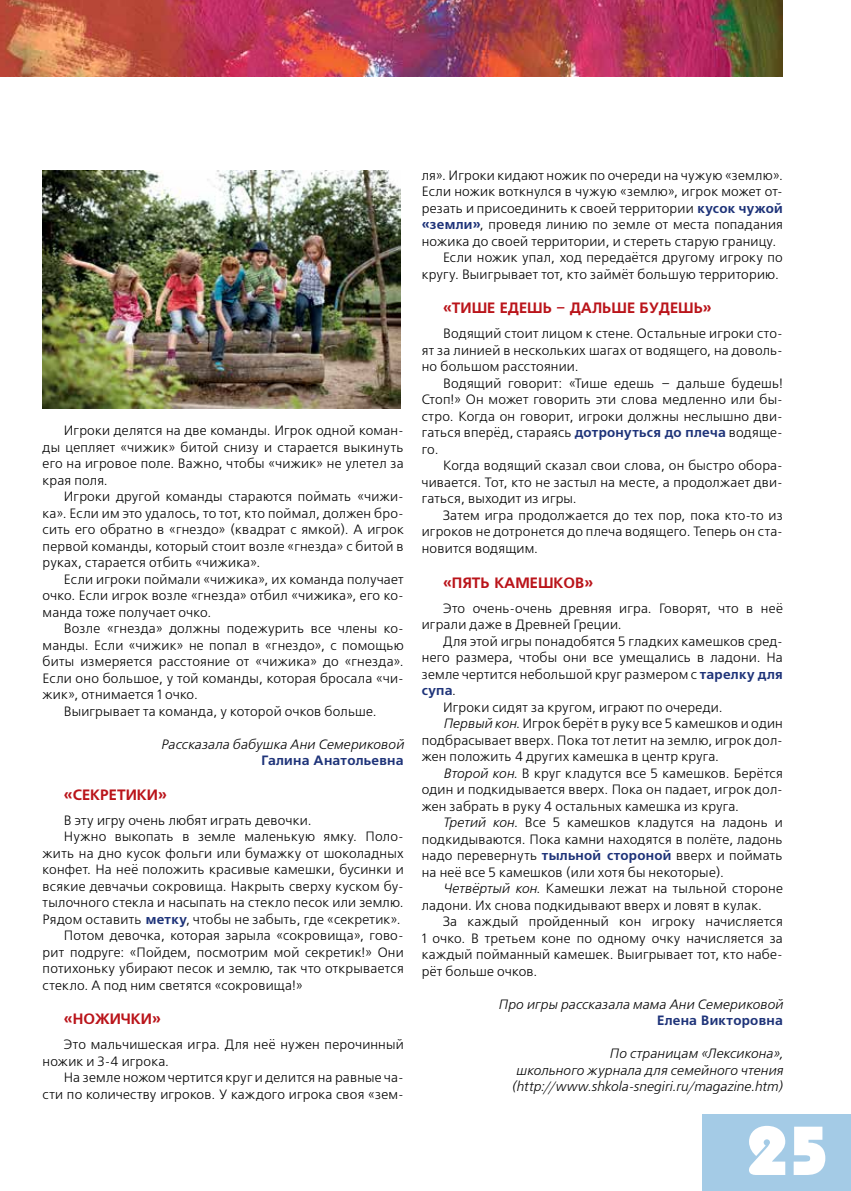
<style>
.page{position:relative;width:851px;height:1191px;background:#fff}
.page>*{position:absolute;margin:0;border:0;box-sizing:border-box;transform-origin:0 0}
.t1{font:800 69px "Bauhaus C";color:#fff}
.t2{font:700 15px "Free Set C";color:#ba141a}
.t3{font:13.5px/16.5px "Free Set C";letter-spacing:.015em;color:#000;text-align:justify}
.t4{font:italic 13.5px/16.5px "Free Set C";letter-spacing:.01em;color:#000;text-align:right}
.t5{font:700 13.5px "Free Set C";letter-spacing:.02em;color:#1e3379}
.s1{font-weight:700;color:#1e3379}
.s2{font-weight:400;color:#000}
.s3{font-style:italic}
</style>
<div class="page">
<div style="left:702px;top:1114px;width:148px;height:77px;background:#a4cbe6"></div>
<img style="left:0;top:0;width:782px;height:77px">
<img style="left:43px;top:170px;width:357px;height:238px">
<p class="t3" style="left:43px;top:423px;width:362px;text-indent:21px">Игроки делятся на две команды. Игрок одной коман&shy;ды цепляет «чижик» битой снизу и старается выкинуть его на игровое поле. Важно, чтобы «чижик» не улетел за края поля.</p>
<p class="t3" style="left:43px;top:489px;width:362px;text-indent:21px">Игроки другой команды стараются поймать «чижи&shy;ка». Если им это удалось, то тот, кто поймал, должен бро&shy;сить его обратно в «гнездо» (квадрат с ямкой). А игрок первой команды, который стоит возле «гнезда» с битой в руках, старается отбить «чижика».</p>
<p class="t3" style="left:43px;top:571px;width:362px;text-indent:21px">Если игроки поймали «чижика», их команда получает очко. Если игрок возле «гнезда» отбил «чижика», его ко&shy;манда тоже получает очко.</p>
<p class="t3" style="left:64px;top:621px;width:341px">Возле «гнезда» должны подежурить все члены ко-</p>
<p class="t3" style="left:43px;top:637px;width:362px">манды. Если «чижик» не попал в «гнездо», с помощью</p>
<p class="t3" style="left:43px;top:654px;width:362px">биты измеряется расстояние от «чижика» до «гнезда».</p>
<p class="t3" style="left:43px;top:670px;width:362px">Если оно большое, у той команды, которая бросала «чи-</p>
<p class="t3" style="left:43px;top:687px;width:157px">жик», отнимается 1 очко.</p>
<p class="t3" style="left:64px;top:703px;width:314px">Выигрывает та команда, у которой очков больше.</p>
<p class="t4" style="left:161px;top:736px;width:244px">Рассказала бабушка Ани Семериковой</p>
<p class="t5" style="left:261px;top:753px;width:144px">Галина Анатольевна</p>
<p class="t2" style="left:64px;top:786px;width:104px">«СЕКРЕТИКИ»</p>
<p class="t3" style="left:64px;top:812px;width:249px">В эту игру очень любят играть девочки.</p>
<p class="t3" style="left:64px;top:829px;width:341px">Нужно выкопать в земле маленькую ямку. Поло-</p>
<p class="t3" style="left:43px;top:845px;width:362px">жить на дно кусок фольги или бумажку от шоколадных</p>
<p class="t3" style="left:43px;top:862px;width:362px">конфет. На неё положить красивые камешки, бусинки и</p>
<p class="t3" style="left:43px;top:878px;width:362px">всякие девчачьи сокровища. Накрыть сверху куском бу-</p>
<p class="t3" style="left:43px;top:895px;width:362px">тылочного стекла и насыпать на стекло песок или землю.</p>
<p class="t3" style="left:43px;top:911px;width:359px">Рядом оставить <span class="s1">метку</span>, чтобы не забыть, где «секретик».</p>
<p class="t3" style="left:64px;top:928px;width:341px">Потом девочка, которая зарыла «сокровища», гово-</p>
<p class="t3" style="left:43px;top:944px;width:362px">рит подруге: «Пойдем, посмотрим мой секретик!» Они</p>
<p class="t3" style="left:43px;top:961px;width:362px">потихоньку убирают песок и землю, так что открывается</p>
<p class="t3" style="left:43px;top:977px;width:261px">стекло. А под ним светятся «сокровища!»</p>
<p class="t2" style="left:64px;top:1010px;width:98px">«НОЖИЧКИ»</p>
<p class="t3" style="left:43px;top:1037px;width:362px;text-indent:21px">Это мальчишеская игра. Для неё нужен перочинный ножик и 3-4 игрока.</p>
<p class="t3" style="left:43px;top:1070px;width:362px;text-align:right">На земле ножом чертится круг и делится на равные ча&shy;сти по количеству игроков. У каждого игрока своя «зем-</p>
<p class="t3" style="left:421px;top:168px;width:362px">ля». Игроки кидают ножик по очереди на чужую «землю».</p>
<p class="t3" style="left:421px;top:184px;width:362px">Если ножик воткнулся в чужую «землю», игрок может от-</p>
<p class="t3" style="left:421px;top:201px;width:362px">резать и присоединить к своей территории <span class="s1">кусок чужой</span></p>
<p class="t3" style="left:421px;top:217px;width:362px"><span class="s1">«земли»</span>, проведя линию по земле от места попадания</p>
<p class="t3" style="left:421px;top:234px;width:356px">ножика до своей территории, и стереть старую границу.</p>
<p class="t3" style="left:443px;top:250px;width:341px">Если ножик упал, ход передаётся другому игроку по</p>
<p class="t3" style="left:421px;top:267px;width:358px">кругу. Выигрывает тот, кто займёт большую территорию.</p>
<p class="t2" style="left:443px;top:300px;width:270px">«ТИШЕ ЕДЕШЬ – ДАЛЬШЕ БУДЕШЬ»</p>
<p class="t3" style="left:421px;top:326px;width:362px;text-indent:21px">Водящий стоит лицом к стене. Остальные игроки сто&shy;ят за линией в нескольких шагах от водящего, на доволь&shy;но большом расстоянии.</p>
<p class="t3" style="left:421px;top:376px;width:362px;text-indent:21px">Водящий говорит: «Тише едешь – дальше будешь!<br>Стоп!» Он может говорить эти слова медленно или бы&shy;стро. Когда он говорит, игроки должны неслышно дви&shy;гаться вперёд, стараясь <span class="s1">дотронуться до плеча</span> водяще&shy;го.</p>
<p class="t3" style="left:421px;top:458px;width:362px;text-indent:21px">Когда водящий сказал свои слова, он быстро обора&shy;чивается. Тот, кто не застыл на месте, а продолжает дви&shy;гаться, выходит из игры.</p>
<p class="t3" style="left:421px;top:508px;width:362px;text-indent:21px">Затем игра продолжается до тех пор, пока кто-то из игроков не дотронется до плеча водящего. Теперь он ста&shy;новится водящим.</p>
<p class="t2" style="left:443px;top:574px;width:152px">«ПЯТЬ КАМЕШКОВ»</p>
<p class="t3" style="left:421px;top:600px;width:362px;text-indent:21px">Это очень-очень древняя игра. Говорят, что в неё играли даже в Древней Греции.</p>
<p class="t3" style="left:443px;top:633px;width:341px">Для этой игры понадобятся 5 гладких камешков сред-</p>
<p class="t3" style="left:421px;top:650px;width:362px">него размера, чтобы они все умещались в ладони. На</p>
<p class="t3" style="left:421px;top:666px;width:362px">земле чертится небольшой круг размером с <span class="s1">тарелку для</span></p>
<p class="t5" style="left:421px;top:682px;width:36px">супа<span class="s2">.</span></p>
<p class="t3" style="left:443px;top:699px;width:281px">Игроки сидят за кругом, играют по очереди.</p>
<p class="t3" style="left:443px;top:716px;width:341px"><span class="s3">Первый кон</span>. Игрок берёт в руку все 5 камешков и один</p>
<p class="t3" style="left:421px;top:732px;width:362px">подбрасывает вверх. Пока тот летит на землю, игрок дол-</p>
<p class="t3" style="left:421px;top:749px;width:299px">жен положить 4 других камешка в центр круга.</p>
<p class="t3" style="left:443px;top:765px;width:341px"><span class="s3">Второй кон</span>. В круг кладутся все 5 камешков. Берётся</p>
<p class="t3" style="left:421px;top:782px;width:362px">один и подкидывается вверх. Пока он падает, игрок дол-</p>
<p class="t3" style="left:421px;top:798px;width:319px">жен забрать в руку 4 остальных камешка из круга.</p>
<p class="t3" style="left:443px;top:815px;width:341px"><span class="s3">Третий кон</span>. Все 5 камешков кладутся на ладонь и</p>
<p class="t3" style="left:421px;top:831px;width:362px">подкидываются. Пока камни находятся в полёте, ладонь</p>
<p class="t3" style="left:421px;top:848px;width:362px">надо перевернуть <span class="s1">тыльной стороной</span> вверх и поймать</p>
<p class="t3" style="left:421px;top:864px;width:304px">на неё все 5 камешков (или хотя бы некоторые).</p>
<p class="t3" style="left:443px;top:880px;width:341px"><span class="s3">Четвёртый кон</span>. Камешки лежат на тыльной стороне</p>
<p class="t3" style="left:422px;top:897px;width:342px">ладони. Их снова подкидывают вверх и ловят в кулак.</p>
<p class="t3" style="left:443px;top:913px;width:341px">За каждый пройденный кон игроку начисляется</p>
<p class="t3" style="left:422px;top:930px;width:362px">1 очко. В третьем коне по одному очку начисляется за</p>
<p class="t3" style="left:422px;top:946px;width:362px">каждый пойманный камешек. Выигрывает тот, кто набе-</p>
<p class="t3" style="left:422px;top:963px;width:117px">рёт больше очков.</p>
<p class="t4" style="left:498px;top:996px;width:286px">Про игры рассказала мама Ани Семериковой</p>
<p class="t5" style="left:657px;top:1012px;width:127px">Елена Викторовна</p>
<p class="t4" style="left:511px;top:1045px;width:273px">По страницам «Лексикона»,<br>школьного журнала для семейного чтения (http://www.shkola-snegiri.ru/magazine.htm)</p>
<h1 class="t1" style="left:744px;top:1109px;width:86px">25</h1>
</div>
